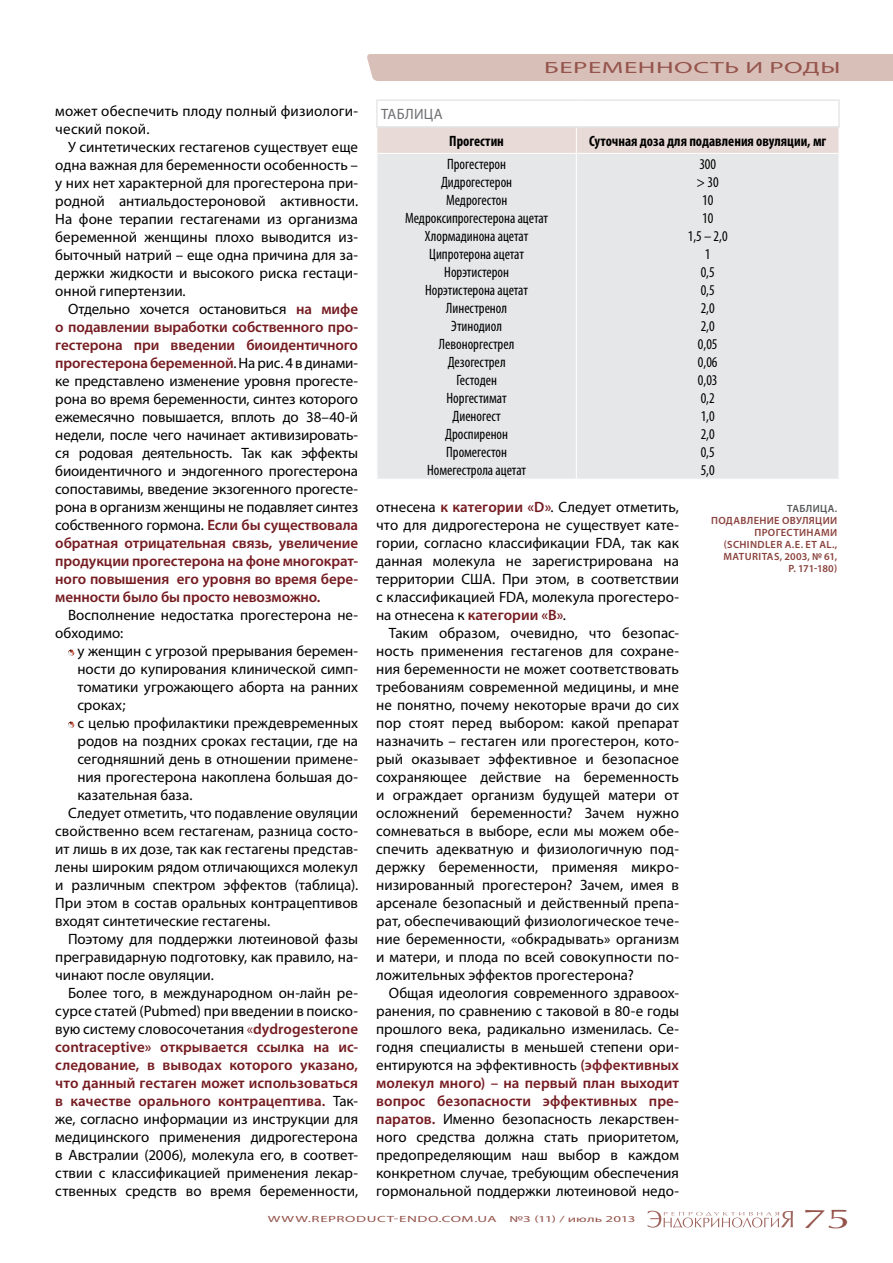
<style>
.page{position:relative;width:893px;height:1263px;background:#fff}
.page>*{position:absolute;margin:0;border:0;box-sizing:border-box;transform-origin:0 0}
.t1{font:27px "AG Opus High Resolution";color:#95544c;scale:1.67 1}
.t2{font:16.2px "Myriad Pro";letter-spacing:.02em;color:#95544c;scale:1.67 1}
.t3{font:15px/18px "Myriad Pro";color:#000;text-align:justify}
.t4{font:condensed 15px/18px "Myriad Pro";color:#000;text-align:center}
.t5{font:600 15px "Myriad Pro";letter-spacing:.005em;color:#751c21}
.t6{font:700 condensed 15px "Myriad Pro";color:#000}
.t7{font:15px "Myriad Pro";color:#6d6e71}
.t8{font:600 10.5px/12px "Myriad Pro";letter-spacing:.03em;color:#8a423d;text-align:right}
.t9{font:600 10.5px "Myriad Pro";color:#58595b}
.t10{font:9px "Myriad Pro";letter-spacing:.03em;color:#95544c;scale:1.67 1}
.t11{font:9px "Myriad Pro";letter-spacing:.005em;color:#95544c;scale:1.67 1}
.s1{font-weight:600;color:#751c21}
.s2{color:#751c21}
.s3{font-weight:400;color:#000}
</style>
<div class="page">
<svg style="left:647px;top:1211px;width:146px;height:17px"></svg>
<div style="left:367px;top:54px;width:526px;height:27px;background:#d8bfb8"></div>
<svg style="left:68px;top:650px;width:6px;height:6px"></svg>
<svg style="left:68px;top:722px;width:6px;height:6px"></svg>
<div style="left:377px;top:154px;width:462px;height:325px;background:#e6e7e8"></div>
<hr style="left:576px;top:154px;width:1px;height:325px;background:#fff">
<div style="left:377px;top:128px;width:462px;height:25px;background:#e8dad6"></div>
<hr style="left:376px;top:99px;width:200px;height:2px;background:#e6e7e8">
<hr style="left:376px;top:101px;width:2px;height:25px;background:#e6e7e8">
<hr style="left:576px;top:99px;width:264px;height:2px;background:#e6e7e8">
<hr style="left:838px;top:101px;width:2px;height:25px;background:#e6e7e8">
<hr style="left:376px;top:126px;width:200px;height:2px;background:#e6e7e8">
<hr style="left:576px;top:126px;width:264px;height:2px;background:#e6e7e8">
<p class="t3" style="left:55px;top:102px;width:304px">МОЖЕТ ОБЕСПЕЧИТЬ ПЛОДУ ПОЛНЫЙ ФИЗИОЛОГИ-<br>ЧЕСКИЙ ПОКОЙ.</p>
<p class="t3" style="left:55px;top:138px;width:304px;text-indent:13px">У СИНТЕТИЧЕСКИХ ГЕСТАГЕНОВ СУЩЕСТВУЕТ ЕЩЕ ОДНА ВАЖНАЯ ДЛЯ БЕРЕМЕННОСТИ ОСОБЕННОСТЬ – У НИХ НЕТ ХАРАКТЕРНОЙ ДЛЯ ПРОГЕСТЕРОНА ПРИ-РОДНОЙ АНТИАЛЬДОСТЕРОНОВОЙ АКТИВНОСТИ.<br>НА ФОНЕ ТЕРАПИИ ГЕСТАГЕНАМИ ИЗ ОРГАНИЗМА БЕРЕМЕННОЙ ЖЕНЩИНЫ ПЛОХО ВЫВОДИТСЯ ИЗ-БЫТОЧНЫЙ НАТРИЙ – ЕЩЕ ОДНА ПРИЧИНА ДЛЯ ЗА-ДЕРЖКИ ЖИДКОСТИ И ВЫСОКОГО РИСКА ГЕСТАЦИ-ОННОЙ ГИПЕРТЕНЗИИ.</p>
<p class="t3" style="left:55px;top:300px;width:304px;text-indent:13px">ОТДЕЛЬНО ХОЧЕТСЯ ОСТАНОВИТЬСЯ <span class="s1">на мифе о подавлении выработки собственного про&shy;гестерона при введении биоидентичного прогестерона беременной</span>. НА РИС. 4 В ДИНАМИ-КЕ ПРЕДСТАВЛЕНО ИЗМЕНЕНИЕ УРОВНЯ ПРОГЕСТЕ-РОНА ВО ВРЕМЯ БЕРЕМЕННОСТИ, СИНТЕЗ КОТОРОГО ЕЖЕМЕСЯЧНО ПОВЫШАЕТСЯ, ВПЛОТЬ ДО 38–40-Й НЕДЕЛИ, ПОСЛЕ ЧЕГО НАЧИНАЕТ АКТИВИЗИРОВАТЬ-СЯ РОДОВАЯ ДЕЯТЕЛЬНОСТЬ. ТАК КАК ЭФФЕКТЫ БИОИДЕНТИЧНОГО И ЭНДОГЕННОГО ПРОГЕСТЕРОНА СОПОСТАВИМЫ, ВВЕДЕНИЕ ЭКЗОГЕННОГО ПРОГЕСТЕ-РОНА В ОРГАНИЗМ ЖЕНЩИНЫ НЕ ПОДАВЛЯЕТ СИНТЕЗ СОБСТВЕННОГО ГОРМОНА. <span class="s1">Если бы существовала обратная отрицательная связь, увеличение продукции прогестерона на фоне многократ&shy;ного повышения его уровня во время бере&shy;менности было бы просто невозможно.</span></p>
<p class="t3" style="left:55px;top:606px;width:304px;text-indent:13px">ВОСПОЛНЕНИЕ НЕДОСТАТКА ПРОГЕСТЕРОНА НЕ-<br>ОБХОДИМО:</p>
<p class="t3" style="left:77px;top:642px;width:282px">У ЖЕНЩИН С УГРОЗОЙ ПРЕРЫВАНИЯ БЕРЕМЕН-</p>
<p class="t3" style="left:77px;top:660px;width:282px">НОСТИ ДО КУПИРОВАНИЯ КЛИНИЧЕСКОЙ СИМП-</p>
<p class="t3" style="left:77px;top:678px;width:282px">ТОМАТИКИ УГРОЖАЮЩЕГО АБОРТА НА РАННИХ</p>
<p class="t3" style="left:77px;top:696px;width:50px">СРОКАХ;</p>
<p class="t3" style="left:77px;top:714px;width:282px">С ЦЕЛЬЮ ПРОФИЛАКТИКИ ПРЕЖДЕВРЕМЕННЫХ</p>
<p class="t3" style="left:77px;top:732px;width:282px">РОДОВ НА ПОЗДНИХ СРОКАХ ГЕСТАЦИИ, ГДЕ НА</p>
<p class="t3" style="left:77px;top:750px;width:282px">СЕГОДНЯШНИЙ ДЕНЬ В ОТНОШЕНИИ ПРИМЕНЕ-</p>
<p class="t3" style="left:77px;top:768px;width:282px">НИЯ ПРОГЕСТЕРОНА НАКОПЛЕНА БОЛЬШАЯ ДО-</p>
<p class="t3" style="left:77px;top:786px;width:117px">КАЗАТЕЛЬНАЯ БАЗА.</p>
<p class="t3" style="left:68px;top:804px;width:292px">СЛЕДУЕТ ОТМЕТИТЬ, ЧТО ПОДАВЛЕНИЕ ОВУЛЯЦИИ</p>
<p class="t3" style="left:55px;top:822px;width:304px">СВОЙСТВЕННО ВСЕМ ГЕСТАГЕНАМ, РАЗНИЦА СОСТО-</p>
<p class="t3" style="left:55px;top:840px;width:304px">ИТ ЛИШЬ В ИХ ДОЗЕ, ТАК КАК ГЕСТАГЕНЫ ПРЕДСТАВ-</p>
<p class="t3" style="left:55px;top:858px;width:304px">ЛЕНЫ ШИРОКИМ РЯДОМ ОТЛИЧАЮЩИХСЯ МОЛЕКУЛ</p>
<p class="t3" style="left:55px;top:876px;width:304px">И РАЗЛИЧНЫМ СПЕКТРОМ ЭФФЕКТОВ (ТАБЛИЦА).</p>
<p class="t3" style="left:55px;top:894px;width:304px">ПРИ ЭТОМ В СОСТАВ ОРАЛЬНЫХ КОНТРАЦЕПТИВОВ</p>
<p class="t3" style="left:55px;top:912px;width:217px">ВХОДЯТ СИНТЕТИЧЕСКИЕ ГЕСТАГЕНЫ.</p>
<p class="t3" style="left:68px;top:930px;width:292px">ПОЭТОМУ ДЛЯ ПОДДЕРЖКИ ЛЮТЕИНОВОЙ ФАЗЫ</p>
<p class="t3" style="left:55px;top:948px;width:304px">ПРЕГРАВИДАРНУЮ ПОДГОТОВКУ, КАК ПРАВИЛО, НА-</p>
<p class="t3" style="left:55px;top:966px;width:160px">ЧИНАЮТ ПОСЛЕ ОВУЛЯЦИИ.</p>
<p class="t3" style="left:68px;top:984px;width:292px">БОЛЕЕ ТОГО, В МЕЖДУНАРОДНОМ ОН-ЛАЙН РЕ-</p>
<p class="t3" style="left:55px;top:1002px;width:304px">СУРСЕ СТАТЕЙ (PUBMED) ПРИ ВВЕДЕНИИ В ПОИСКО-</p>
<p class="t3" style="left:55px;top:1020px;width:304px">ВУЮ СИСТЕМУ СЛОВОСОЧЕТАНИЯ <span class="s2">«</span><span class="s1">dydrogesterone</span></p>
<p class="t5" style="left:55px;top:1037px;width:304px">contraceptive» открывается ссылка на ис-</p>
<p class="t5" style="left:55px;top:1055px;width:304px">следование, в выводах которого указано,</p>
<p class="t5" style="left:55px;top:1073px;width:304px">что данный гестаген может использоваться</p>
<p class="t5" style="left:55px;top:1091px;width:304px">в качестве орального контрацептива. <span class="s3">ТАК-</span></p>
<p class="t3" style="left:55px;top:1110px;width:304px">ЖЕ, СОГЛАСНО ИНФОРМАЦИИ ИЗ ИНСТРУКЦИИ ДЛЯ</p>
<p class="t3" style="left:55px;top:1128px;width:304px">МЕДИЦИНСКОГО ПРИМЕНЕНИЯ ДИДРОГЕСТЕРОНА</p>
<p class="t3" style="left:55px;top:1146px;width:304px">В АВСТРАЛИИ (2006), МОЛЕКУЛА ЕГО, В СООТВЕТ-</p>
<p class="t3" style="left:55px;top:1164px;width:304px">СТВИИ С КЛАССИФИКАЦИЕЙ ПРИМЕНЕНИЯ ЛЕКАР-</p>
<p class="t3" style="left:55px;top:1182px;width:304px">СТВЕННЫХ СРЕДСТВ ВО ВРЕМЯ БЕРЕМЕННОСТИ,</p>
<p class="t7" style="left:381px;top:105px;width:61px">ТАБЛИЦА</p>
<p class="t2" style="left:544px;top:58px;width:179px">БЕРЕМЕННОСТЬ И РОДЫ</p>
<p class="t6" style="left:449px;top:131px;width:56px">Прогестин</p>
<p class="t6" style="left:589px;top:131px;width:239px">Суточная доза для подавления овуляции, мг</p>
<p class="t4" style="left:405px;top:155px;width:145px">Прогестерон<br>Дидрогестерон<br>Медрогестон<br>Медроксипрогестерона ацетат<br>Хлормадинона ацетат<br>Ципротерона ацетат<br>Норэтистерон<br>Норэтистерона ацетат<br>Линестренол<br>Этинодиол<br>Левоноргестрел<br>Дезогестрел<br>Гестоден<br>Норгестимат<br>Диеногест<br>Дроспиренон<br>Промегестон<br>Номегестрола ацетат</p>
<p class="t4" style="left:688px;top:155px;width:41px">300<br>&gt; 30<br>10<br>10<br>1,5 – 2,0<br>1<br>0,5<br>0,5<br>2,0<br>2,0<br>0,05<br>0,06<br>0,03<br>0,2<br>1,0<br>2,0<br>0,5<br>5,0</p>
<p class="t9" style="left:787px;top:502px;width:52px">Таблица.</p>
<p class="t8" style="left:711px;top:514px;width:128px">Подавление овуляции прогестинами (Schindler A.E. et al.,<br>Maturitas, 2003, № 61,<br>Р. 171-180)</p>
<p class="t3" style="left:376px;top:498px;width:304px">ОТНЕСЕНА <span class="s1">к категории «D»</span>. СЛЕДУЕТ ОТМЕТИТЬ, ЧТО ДЛЯ ДИДРОГЕСТЕРОНА НЕ СУЩЕСТВУЕТ КАТЕ-ГОРИИ, СОГЛАСНО КЛАССИФИКАЦИИ FDA, ТАК КАК ДАННАЯ МОЛЕКУЛА НЕ ЗАРЕГИСТРИРОВАНА НА ТЕРРИТОРИИ США. ПРИ ЭТОМ, В СООТВЕТСТВИИ С КЛАССИФИКАЦИЕЙ FDA, МОЛЕКУЛА ПРОГЕСТЕРО-НА ОТНЕСЕНА К <span class="s1">категории «В»</span>.</p>
<p class="t3" style="left:376px;top:624px;width:304px;text-indent:13px">ТАКИМ ОБРАЗОМ, ОЧЕВИДНО, ЧТО БЕЗОПАС-НОСТЬ ПРИМЕНЕНИЯ ГЕСТАГЕНОВ ДЛЯ СОХРАНЕ-НИЯ БЕРЕМЕННОСТИ НЕ МОЖЕТ СООТВЕТСТВОВАТЬ ТРЕБОВАНИЯМ СОВРЕМЕННОЙ МЕДИЦИНЫ, И МНЕ НЕ ПОНЯТНО, ПОЧЕМУ НЕКОТОРЫЕ ВРАЧИ ДО СИХ ПОР СТОЯТ ПЕРЕД ВЫБОРОМ: КАКОЙ ПРЕПАРАТ НАЗНАЧИТЬ – ГЕСТАГЕН ИЛИ ПРОГЕСТЕРОН, КОТО-РЫЙ ОКАЗЫВАЕТ ЭФФЕКТИВНОЕ И БЕЗОПАСНОЕ СОХРАНЯЮЩЕЕ ДЕЙСТВИЕ НА БЕРЕМЕННОСТЬ И ОГРАЖДАЕТ ОРГАНИЗМ БУДУЩЕЙ МАТЕРИ ОТ ОСЛОЖНЕНИЙ БЕРЕМЕННОСТИ? ЗАЧЕМ НУЖНО СОМНЕВАТЬСЯ В ВЫБОРЕ, ЕСЛИ МЫ МОЖЕМ ОБЕ-СПЕЧИТЬ АДЕКВАТНУЮ И ФИЗИОЛОГИЧНУЮ ПОД-ДЕРЖКУ БЕРЕМЕННОСТИ, ПРИМЕНЯЯ МИКРО-НИЗИРОВАННЫЙ ПРОГЕСТЕРОН? ЗАЧЕМ, ИМЕЯ В АРСЕНАЛЕ БЕЗОПАСНЫЙ И ДЕЙСТВЕННЫЙ ПРЕПА-РАТ, ОБЕСПЕЧИВАЮЩИЙ ФИЗИОЛОГИЧЕСКОЕ ТЕЧЕ-НИЕ БЕРЕМЕННОСТИ, «ОБКРАДЫВАТЬ» ОРГАНИЗМ И МАТЕРИ, И ПЛОДА ПО ВСЕЙ СОВОКУПНОСТИ ПО-ЛОЖИТЕЛЬНЫХ ЭФФЕКТОВ ПРОГЕСТЕРОНА?</p>
<p class="t3" style="left:376px;top:984px;width:304px;text-indent:13px">ОБЩАЯ ИДЕОЛОГИЯ СОВРЕМЕННОГО ЗДРАВООХ-РАНЕНИЯ, ПО СРАВНЕНИЮ С ТАКОВОЙ В 80-Е ГОДЫ ПРОШЛОГО ВЕКА, РАДИКАЛЬНО ИЗМЕНИЛАСЬ. СЕ-ГОДНЯ СПЕЦИАЛИСТЫ В МЕНЬШЕЙ СТЕПЕНИ ОРИ-ЕНТИРУЮТСЯ НА ЭФФЕКТИВНОСТЬ <span class="s1">(эффективных молекул много) – на первый план выходит вопрос безопасности эффективных пре&shy;паратов.</span> ИМЕННО БЕЗОПАСНОСТЬ ЛЕКАРСТВЕН-НОГО СРЕДСТВА ДОЛЖНА СТАТЬ ПРИОРИТЕТОМ, ПРЕДОПРЕДЕЛЯЮЩИМ НАШ ВЫБОР В КАЖДОМ КОНКРЕТНОМ СЛУЧАЕ, ТРЕБУЮЩИМ ОБЕСПЕЧЕНИЯ ГОРМОНАЛЬНОЙ ПОДДЕРЖКИ ЛЮТЕИНОВОЙ НЕДО-</p>
<p class="t10" style="left:268px;top:1213px;width:138px">WWW.REPRODUCT-ENDO.COM.UA</p>
<p class="t11" style="left:510px;top:1213px;width:77px">№3 (11) / ИЮЛЬ 2013</p>
<h1 class="t1" style="left:802px;top:1203px;width:31px">75</h1>
</div>
